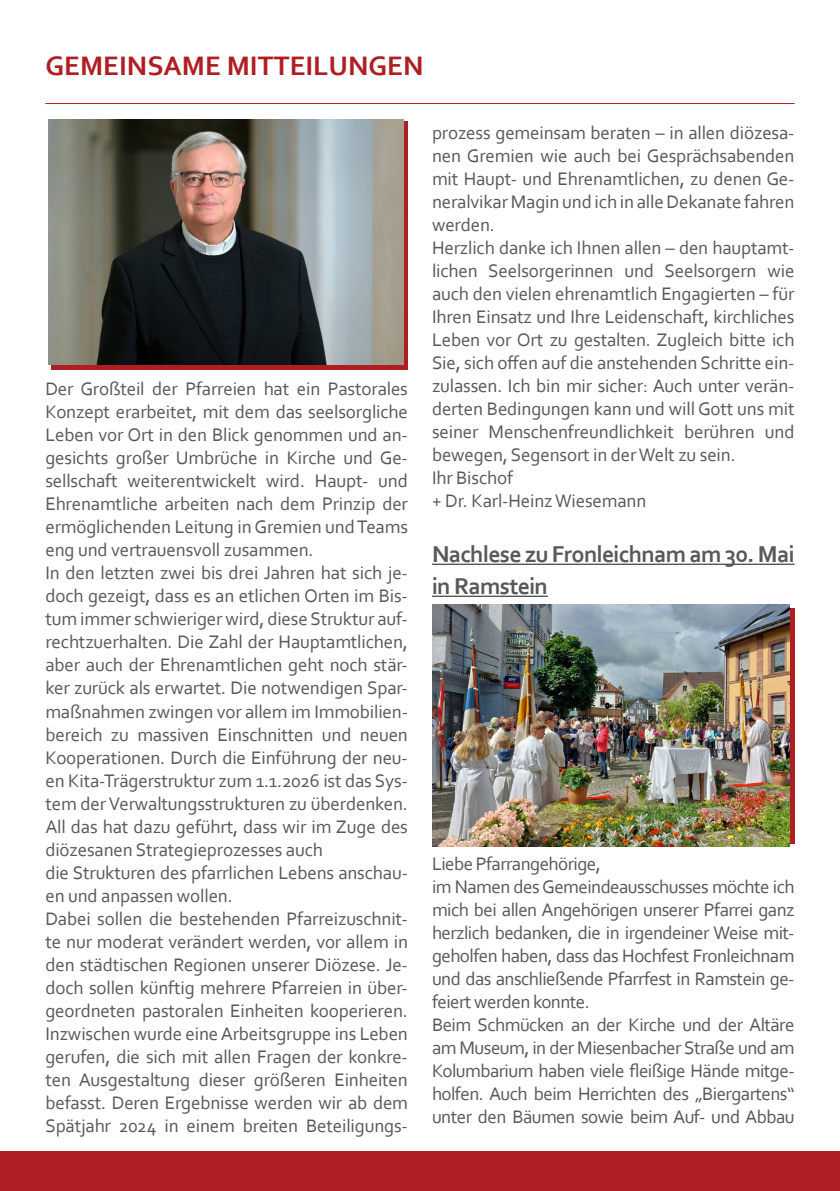
<style>
.page{position:relative;width:840px;height:1191px;background:#fff}
.page>*{position:absolute;margin:0;border:0;box-sizing:border-box;transform-origin:0 0}
.t1{font:700 28px "Corbel";color:#af1e22}
.t2{font:700 24px/32px "Corbel";letter-spacing:-.03em;color:#57585a}
.t3{font:19px/23px "Corbel";letter-spacing:-.01em;color:#57585a}
.t4{font:19px/23px "Corbel";letter-spacing:-.03em;color:#57585a}
</style>
<div class="page">
<div style="left:0;top:1151px;width:839px;height:40px;background:#af1e22"></div>
<hr style="left:432px;top:563px;width:362px;height:2px;background:#57585a">
<hr style="left:432px;top:595px;width:115px;height:2px;background:#57585a">
<hr style="left:45px;top:103px;width:749px;height:1px;background:#af1e22">
<svg style="left:51px;top:121px;width:357px;height:248px;background:#a02c2d"></svg>
<img style="left:49px;top:119px;width:354px;height:245px">
<img style="left:432px;top:604px;width:357px;height:242px">
<h1 class="t1" style="left:45px;top:48px;width:379px">GEMEINSAME MITTEILUNGEN</h1>
<p class="t3" style="left:45px;top:377px;width:364px">Der Großteil der Pfarreien hat ein Pastorales Konzept erarbeitet, mit dem das seelsorgliche Leben vor Ort in den Blick genommen und an&shy;gesichts großer Umbrüche in Kirche und Ge&shy;sellschaft weiterentwickelt wird. Haupt- und Ehrenamtliche arbeiten nach dem Prinzip der ermöglichenden Leitung in Gremien und Teams eng und vertrauensvoll zusammen.<br>In den letzten zwei bis drei Jahren hat sich je&shy;doch gezeigt, dass es an etlichen Orten im Bis&shy;tum immer schwieriger wird, diese Struktur auf&shy;rechtzuerhalten. Die Zahl der Hauptamtlichen, aber auch der Ehrenamtlichen geht noch stär&shy;ker zurück als erwartet. Die notwendigen Spar&shy;maßnahmen zwingen vor allem im Immobilien&shy;bereich zu massiven Einschnitten und neuen Kooperationen. Durch die Einführung der neu&shy;en Kita-Trägerstruktur zum 1.1.2026 ist das Sys&shy;tem der Verwaltungsstrukturen zu überdenken.<br>All das hat dazu geführt, dass wir im Zuge des diözesanen Strategieprozesses auch<br>die Strukturen des pfarrlichen Lebens anschau&shy;en und anpassen wollen.<br>Dabei sollen die bestehenden Pfarreizuschnit&shy;te nur moderat verändert werden, vor allem in den städtischen Regionen unserer Diözese. Je&shy;doch sollen künftig mehrere Pfarreien in über&shy;geordneten pastoralen Einheiten kooperieren.<br>Inzwischen wurde eine Arbeitsgruppe ins Leben gerufen, die sich mit allen Fragen der konkre&shy;ten Ausgestaltung dieser größeren Einheiten befasst. Deren Ergebnisse werden wir ab dem Spätjahr 2024 in einem breiten Beteiligungs-</p>
<p class="t3" style="left:432px;top:121px;width:364px">prozess gemeinsam beraten – in allen diözesa&shy;nen Gremien wie auch bei Gesprächsabenden mit Haupt- und Ehrenamtlichen, zu denen Ge&shy;neralvikar Magin und ich in alle Dekanate fahren werden.<br>Herzlich danke ich Ihnen allen – den hauptamt&shy;lichen Seelsorgerinnen und Seelsorgern wie auch den vielen ehrenamtlich Engagierten – für Ihren Einsatz und Ihre Leidenschaft, kirchliches Leben vor Ort zu gestalten. Zugleich bitte ich Sie, sich offen auf die anstehenden Schritte ein&shy;zulassen. Ich bin mir sicher: Auch unter verän&shy;derten Bedingungen kann und will Gott uns mit seiner Menschenfreundlichkeit berühren und bewegen, Segensort in der Welt zu sein.<br>Ihr Bischof<br>+ Dr. Karl-Heinz Wiesemann</p>
<p class="t2" style="left:432px;top:537px;width:364px">Nachlese zu Fronleichnam am 30. Mai in Ramstein</p>
<p class="t4" style="left:432px;top:852px;width:364px">Liebe Pfarrangehörige,<br>im Namen des Gemeindeausschusses möchte ich mich bei allen Angehörigen unserer Pfarrei ganz herzlich bedanken, die in irgendeiner Weise mit&shy;geholfen haben, dass das Hochfest Fronleichnam und das anschließende Pfarrfest in Ramstein ge&shy;feiert werden konnte.<br>Beim Schmücken an der Kirche und der Altäre am Museum, in der Miesenbacher Straße und am Kolumbarium haben viele fleißige Hände mitge&shy;holfen. Auch beim Herrichten des „Biergartens“ unter den Bäumen sowie beim Auf- und Abbau</p>
</div>
